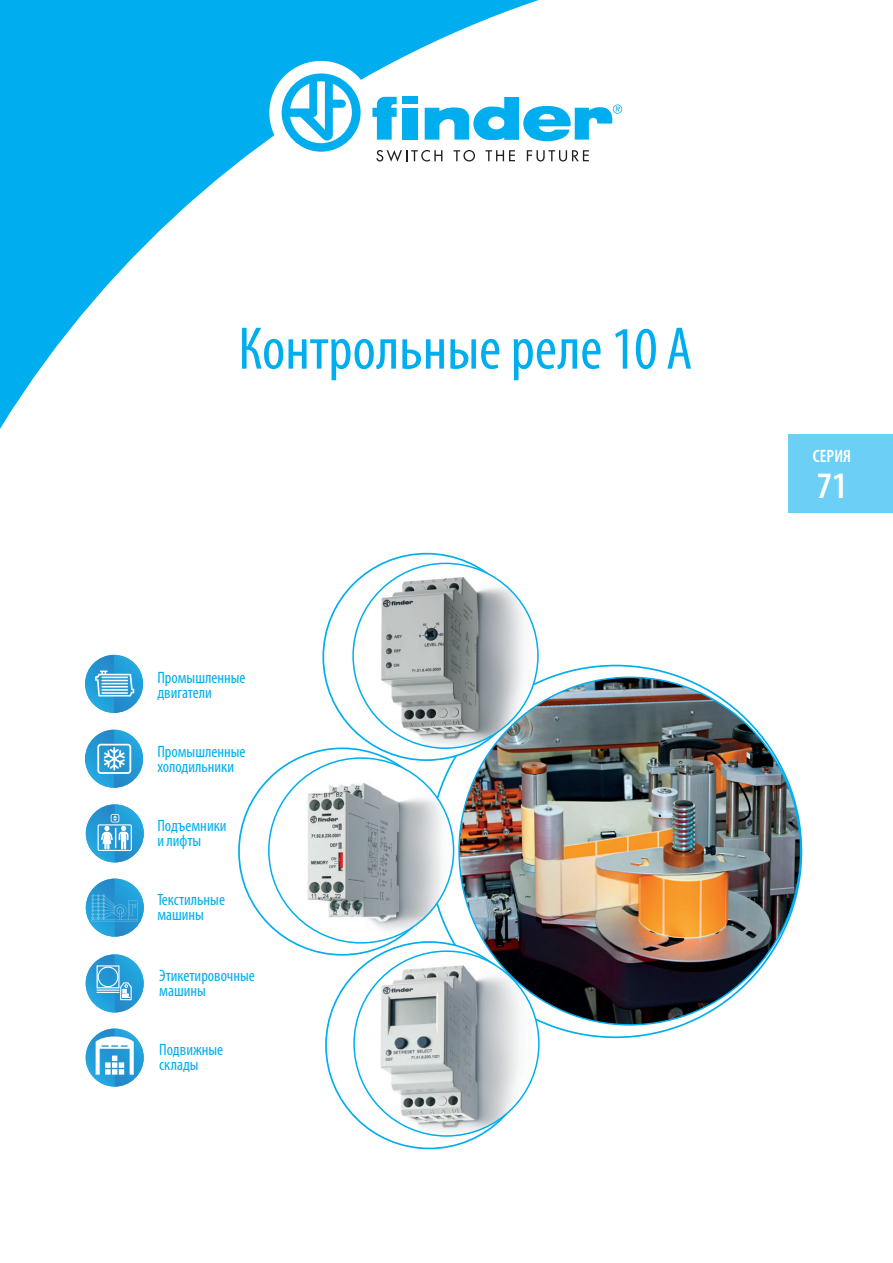
<style>
.page{position:relative;width:893px;height:1263px;background:#fff}
.page>*{position:absolute;margin:0;border:0;box-sizing:border-box;transform-origin:0 0}
.t1{font:condensed 60.6px "Myriad Pro";color:#00aeef}
.t2{font:600 condensed 37.5px "Myriad Pro";color:#fff}
.t3{font:600 condensed 18px "Myriad Pro";color:#fff}
.t4{font:condensed 16.5px/15px "Myriad Pro";color:#00aeef}
</style>
<div class="page">
<div style="left:788px;top:434px;width:105px;height:78px;background:#6bcff6"></div>
<svg style="left:0;top:0;width:551px;height:429px"></svg>
<div style="left:269px;top:61px;width:104px;height:103px;background:#fff;border-radius:50%"></div>
<svg style="left:282px;top:73px;width:79px;height:79px"></svg>
<svg style="left:425px;top:97px;width:197px;height:44px"></svg>
<svg style="left:372px;top:97px;width:25px;height:43px"></svg>
<div style="left:403px;top:108px;width:15px;height:32px;background:#00aeef"></div>
<div style="left:403px;top:97px;width:15px;height:7px;background:#00aeef"></div>
<svg style="left:376px;top:150px;width:66px;height:12px"></svg>
<svg style="left:454px;top:150px;width:21px;height:12px"></svg>
<svg style="left:485px;top:150px;width:30px;height:11px"></svg>
<svg style="left:527px;top:150px;width:62px;height:12px"></svg>
<img style="left:368px;top:564px;width:169px;height:184px">
<img style="left:293px;top:769px;width:161px;height:174px">
<img style="left:368px;top:953px;width:171px;height:183px">
<img style="left:459px;top:677px;width:342px;height:348px">
<img style="left:85px;top:730px;width:58px;height:58px">
<svg style="left:97px;top:744px;width:34px;height:30px"></svg>
<img style="left:86px;top:879px;width:58px;height:58px">
<svg style="left:92px;top:894px;width:46px;height:27px"></svg>
<img style="left:86px;top:804px;width:58px;height:58px">
<svg style="left:98px;top:814px;width:34px;height:37px"></svg>
<img style="left:86px;top:954px;width:58px;height:58px">
<svg style="left:97px;top:965px;width:35px;height:35px"></svg>
<img style="left:86px;top:1028px;width:58px;height:58px">
<svg style="left:96px;top:1036px;width:38px;height:39px"></svg>
<img style="left:85px;top:655px;width:58px;height:58px">
<svg style="left:95px;top:670px;width:39px;height:26px"></svg>
<h1 class="t1" style="left:238px;top:312px;width:456px">Контрольные реле 10 A</h1>
<p class="t4" style="left:157px;top:670px;width:90px">Промышленные двигатели</p>
<p class="t4" style="left:157px;top:744px;width:90px">Промышленные холодильники</p>
<p class="t4" style="left:157px;top:818px;width:71px">Подъемники и лифты</p>
<p class="t4" style="left:157px;top:892px;width:69px">Текстильные машины</p>
<p class="t4" style="left:159px;top:967px;width:97px">Этикетировочные машины</p>
<p class="t4" style="left:159px;top:1042px;width:66px">Подвижные склады</p>
<p class="t3" style="left:813px;top:446px;width:40px">CЕPИЯ</p>
<h2 class="t2" style="left:817px;top:465px;width:32px">71</h2>
</div>
